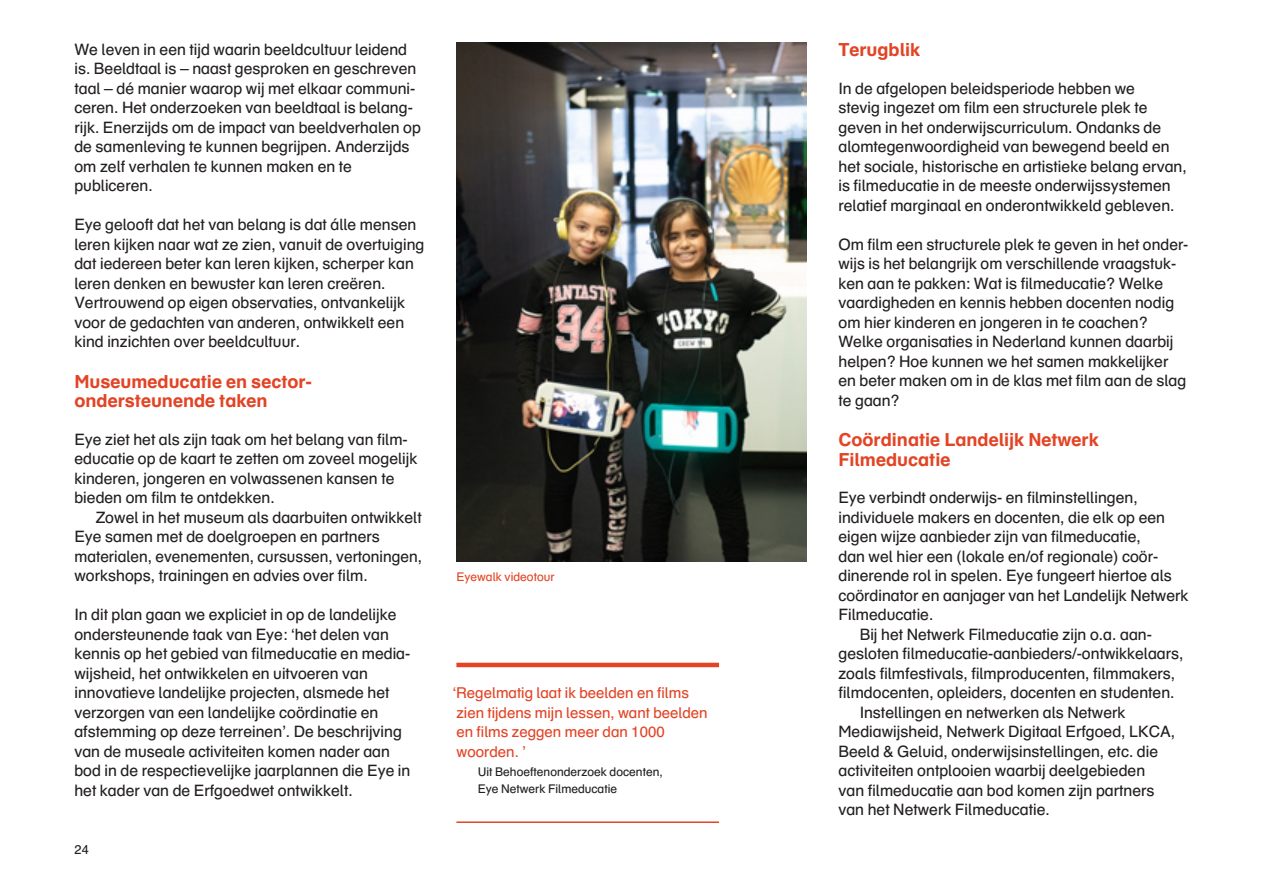
<style>
.page{position:relative;width:1263px;height:893px;background:#fff}
.page>*{position:absolute;margin:0;border:0;box-sizing:border-box;transform-origin:0 0}
.t1{font:700 18px/19.5px "Eye Schulbuch";color:#e24425}
.t2{font:15.75px/19.5px "Eye Schulbuch";color:#231f20}
.t3{font:15px/19.5px "Eye Schulbuch";color:#e24425}
.t4{font:12.75px "Eye Schulbuch";color:#231f20}
.t5{font:12px/17.2px "Eye Schulbuch";color:#231f20}
.t6{font:12px "Eye Schulbuch";color:#e24425}
</style>
<div class="page">
<img style="left:456px;top:43px;width:350px;height:519px">
<hr style="left:456px;top:663px;width:263px;height:4px;background:#e24425">
<hr style="left:456px;top:821px;width:263px;height:2px;background:#e24425">
<p class="t2" style="left:74px;top:39px;width:348px">We leven in een tijd waarin beeldcultuur leidend is. Beeldtaal is – naast gesproken en geschreven taal – dé manier waarop wij met elkaar communi&shy;ceren. Het onderzoeken van beeldtaal is belang&shy;rijk. Enerzijds om de impact van beeldverhalen op de samenleving te kunnen begrijpen. Anderzijds om zelf verhalen te kunnen maken en te publiceren.</p>
<p class="t2" style="left:74px;top:215px;width:352px">Eye gelooft dat het van belang is dat álle mensen leren kijken naar wat ze zien, vanuit de overtuiging dat iedereen beter kan leren kijken, scherper kan leren denken en bewuster kan leren creëren.<br>Vertrouwend op eigen observaties, ontvankelijk voor de gedachten van anderen, ontwikkelt een kind inzichten over beeldcultuur.</p>
<p class="t1" style="left:74px;top:371px;width:239px">Museumeducatie en sector&shy;ondersteunende taken</p>
<p class="t2" style="left:74px;top:429px;width:345px">Eye ziet het als zijn taak om het belang van film&shy;educatie op de kaart te zetten om zoveel mogelijk kinderen, jongeren en volwassenen kansen te bieden om film te ontdekken.</p>
<p class="t2" style="left:74px;top:507px;width:349px;text-indent:21px">Zowel in het museum als daarbuiten ontwikkelt Eye samen met de doelgroepen en partners materialen, evenementen, cursussen, vertoningen, workshops, trainingen en advies over film.</p>
<p class="t2" style="left:74px;top:605px;width:338px">In dit plan gaan we expliciet in op de landelijke ondersteunende taak van Eye: ‘het delen van kennis op het gebied van filmeducatie en media&shy;wijsheid, het ontwikkelen en uitvoeren van innovatieve landelijke projecten, alsmede het verzorgen van een landelijke coördinatie en afstemming op deze terreinen’. De beschrijving van de museale activiteiten komen nader aan bod in de respectievelijke jaarplannen die Eye in het kader van de Erfgoedwet ontwikkelt.</p>
<p class="t4" style="left:74px;top:842px;width:16px">24</p>
<p class="t6" style="left:456px;top:569px;width:100px">Eyewalk videotour</p>
<p class="t3" style="left:453px;top:683px;width:257px">‘Regelmatig laat ik beelden en films zien tijdens mijn lessen, want beelden en films zeggen meer dan 1000 woorden. ’</p>
<p class="t5" style="left:478px;top:763px;width:187px">Uit Behoeftenonderzoek docenten,<br>Eye Netwerk Filmeducatie</p>
<p class="t1" style="left:838px;top:40px;width:83px">Terugblik</p>
<p class="t2" style="left:838px;top:78px;width:350px">In de afgelopen beleidsperiode hebben we<br>stevig ingezet om film een structurele plek te geven in het onderwijscurriculum. Ondanks de alomtegenwoordigheid van bewegend beeld en het sociale, historische en artistieke belang ervan, is filmeducatie in de meeste onderwijssystemen relatief marginaal en onderontwikkeld gebleven.</p>
<p class="t2" style="left:838px;top:234px;width:352px">Om film een structurele plek te geven in het onder&shy;wijs is het belangrijk om verschillende vraagstuk&shy;ken aan te pakken: Wat is filmeducatie? Welke vaardigheden en kennis hebben docenten nodig om hier kinderen en jongeren in te coachen?<br>Welke organisaties in Nederland kunnen daarbij helpen? Hoe kunnen we het samen makkelijker en beter maken om in de klas met film aan de slag te gaan?</p>
<p class="t1" style="left:838px;top:430px;width:262px">Coördinatie Landelijk Netwerk<br>Filmeducatie</p>
<p class="t2" style="left:838px;top:488px;width:301px">Eye verbindt onderwijs- en filminstellingen,</p>
<p class="t2" style="left:838px;top:507px;width:328px">individuele makers en docenten, die elk op een</p>
<p class="t2" style="left:838px;top:527px;width:304px">eigen wijze aanbieder zijn van filmeducatie,</p>
<p class="t2" style="left:838px;top:546px;width:320px">dan wel hier een (lokale en/of regionale) coör-</p>
<p class="t2" style="left:838px;top:566px;width:335px">dinerende rol in spelen. Eye fungeert hiertoe als</p>
<p class="t2" style="left:838px;top:585px;width:352px">coördinator en aanjager van het Landelijk Netwerk</p>
<p class="t2" style="left:838px;top:605px;width:96px">Filmeducatie.</p>
<p class="t2" style="left:860px;top:624px;width:292px">Bij het Netwerk Filmeducatie zijn o.a. aan-</p>
<p class="t2" style="left:838px;top:644px;width:347px">gesloten filmeducatie-aanbieders/-ontwikkelaars,</p>
<p class="t2" style="left:838px;top:663px;width:338px">zoals filmfestivals, filmproducenten, filmmakers,</p>
<p class="t2" style="left:838px;top:683px;width:338px">filmdocenten, opleiders, docenten en studenten.</p>
<p class="t2" style="left:860px;top:702px;width:267px">Instellingen en netwerken als Netwerk</p>
<p class="t2" style="left:838px;top:722px;width:338px">Mediawijsheid, Netwerk Digitaal Erfgoed, LKCA,</p>
<p class="t2" style="left:838px;top:741px;width:321px">Beeld &amp; Geluid, onderwijsinstellingen, etc. die</p>
<p class="t2" style="left:838px;top:761px;width:308px">activiteiten ontplooien waarbij deelgebieden</p>
<p class="t2" style="left:838px;top:780px;width:318px">van filmeducatie aan bod komen zijn partners</p>
<p class="t2" style="left:838px;top:800px;width:213px">van het Netwerk Filmeducatie.</p>
</div>
